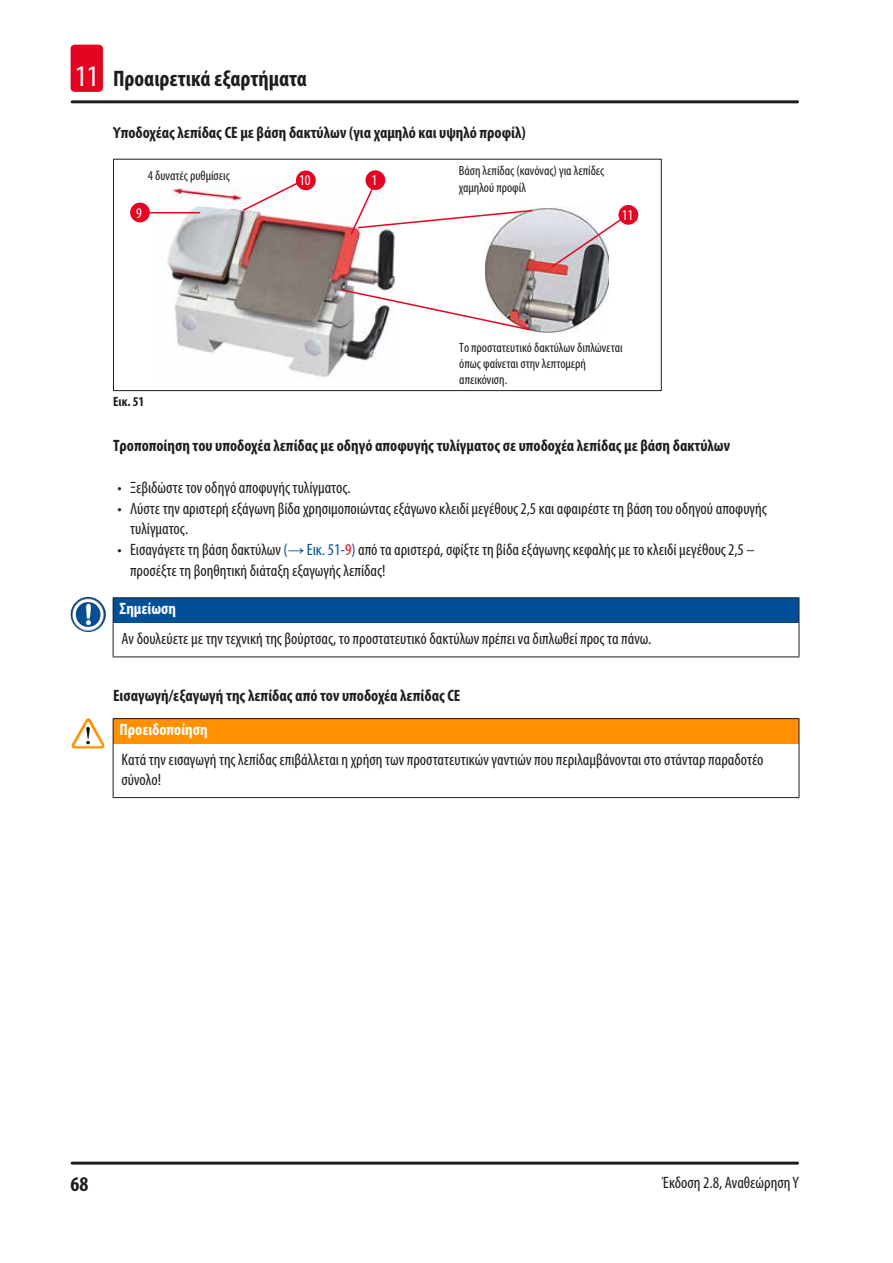
<style>
.page{position:relative;width:893px;height:1263px;background:#fff}
.page>*{position:absolute;margin:0;border:0;box-sizing:border-box;transform-origin:0 0}
.t1{font:700 condensed 22.5px "Myriad Pro";color:#1d1d1b}
.t2{font:700 condensed 21px "Myriad Pro";color:#1d1d1b}
.Source_of_danger{font:condensed 16.5px/20.9px "Myriad Pro";color:#1d1d1b}
.Subheading{font:700 condensed 16.5px "Myriad Pro";color:#1d1d1b}
.Signalword__no_use_a{font:700 condensed 16.5px "Myriad Pro";color:#fff}
.t3{font:condensed 15px "Myriad Pro";color:#fff}
.Table_text{font:condensed 13.5px/16.2px "Myriad Pro";color:#1d1d1b}
.t4{font:700 condensed 13.5px "Myriad Pro";color:#1d1d1b}
.s1{font-weight:400;font-size:30px;color:#fff}
.s2{color:#005099}
.s3{font-family:"Arial";font-stretch:normal;color:#005099}
.s4{color:#e40522}
</style>
<div class="page">
<hr style="left:72px;top:1161px;width:725px;height:3px;background:#1d1d1b">
<hr style="left:72px;top:100px;width:725px;height:3px;background:#1d1d1b">
<div style="left:71px;top:45px;width:32px;height:47px;background:#e40522;border-radius:4px"></div>
<img style="left:156px;top:181px;width:240px;height:197px">
<div style="left:113px;top:159px;width:549px;height:232px;border:1px solid #1d1d1b"></div>
<img style="left:485px;top:207px;width:123px;height:125px">
<div style="left:130px;top:203px;width:20px;height:19px;background:#e40522;border-radius:50%"></div>
<svg style="left:341px;top:288px;width:190px;height:43px"></svg>
<hr style="left:147px;top:212px;width:53px;height:1px;background:#e40522">
<div style="left:296px;top:170px;width:20px;height:20px;background:#e40522;border-radius:50%"></div>
<svg style="left:242px;top:181px;width:58px;height:31px"></svg>
<svg style="left:549px;top:217px;width:71px;height:52px"></svg>
<div style="left:618px;top:205px;width:20px;height:20px;background:#e40522;border-radius:50%"></div>
<div style="left:365px;top:170px;width:20px;height:20px;background:#e40522;border-radius:50%"></div>
<svg style="left:349px;top:186px;width:185px;height:50px"></svg>
<div style="left:113px;top:598px;width:686px;height:25px;background:#005099"></div>
<hr style="left:113px;top:623px;width:1px;height:33px;background:#1d1d1b">
<hr style="left:799px;top:623px;width:1px;height:33px;background:#1d1d1b">
<hr style="left:113px;top:656px;width:686px;height:1px;background:#1d1d1b">
<hr style="left:113px;top:597px;width:686px;height:1px;background:#1d1d1b">
<svg style="left:113px;top:598px;width:1px;height:25px"></svg>
<svg style="left:799px;top:598px;width:1px;height:25px"></svg>
<img style="left:71px;top:597px;width:26px;height:35px">
<div style="left:113px;top:719px;width:686px;height:25px;background:#ff9000"></div>
<hr style="left:113px;top:744px;width:1px;height:53px;background:#1d1d1b">
<hr style="left:799px;top:744px;width:1px;height:53px;background:#1d1d1b">
<hr style="left:113px;top:797px;width:686px;height:1px;background:#1d1d1b">
<hr style="left:113px;top:718px;width:686px;height:1px;background:#1d1d1b">
<svg style="left:113px;top:719px;width:1px;height:25px"></svg>
<svg style="left:799px;top:719px;width:1px;height:25px"></svg>
<img style="left:74px;top:718px;width:14px;height:23px">
<h1 class="t1" style="left:75px;top:65px;width:233px"><span class="s1">11</span> Προαιρετικά εξαρτήματα</h1>
<p class="Subheading" style="left:113px;top:122px;width:414px">Υποδοχέας λεπίδας CE με βάση δακτύλων (για χαμηλό και υψηλό προφίλ)</p>
<p class="Table_text" style="left:148px;top:167px;width:83px">4 δυνατές ρυθμίσεις</p>
<p class="t3" style="left:136px;top:204px;width:7px">9</p>
<p class="t3" style="left:299px;top:171px;width:13px">10</p>
<p class="t3" style="left:372px;top:171px;width:7px">1</p>
<p class="t4" style="left:113px;top:393px;width:33px">Εικ. 51</p>
<p class="Table_text" style="left:459px;top:163px;width:147px">Βάση λεπίδας (κανόνας) για λεπίδες χαμηλού προφίλ</p>
<p class="t3" style="left:622px;top:206px;width:13px">11</p>
<p class="Table_text" style="left:459px;top:339px;width:165px">Το προστατευτικό δακτύλων διπλώνεται όπως φαίνεται στην λεπτομερή απεικόνιση.</p>
<p class="Subheading" style="left:113px;top:435px;width:619px">Τροποποίηση του υποδοχέα λεπίδας με οδηγό αποφυγής τυλίγματος σε υποδοχέα λεπίδας με βάση δακτύλων</p>
<p class="Source_of_danger" style="left:117px;top:477px;width:235px">• Ξεβιδώστε τον οδηγό αποφυγής τυλίγματος.</p>
<p class="Source_of_danger" style="left:130px;top:497px;width:638px;text-indent:-13px">• Λύστε την αριστερή εξάγωνη βίδα χρησιμοποιώντας εξάγωνο κλειδί μεγέθους2,5 και αφαιρέστε τη βάση του οδηγού αποφυγής τυλίγματος.</p>
<p class="Source_of_danger" style="left:130px;top:539px;width:626px;text-indent:-13px">• Εισαγάγετε τη βάση δακτύλων <span class="s2">(</span><span class="s3">→</span> <span class="s2">Εικ. 51‑</span><span class="s4">9</span><span class="s2">)</span> από τα αριστερά, σφίξτε τη βίδα εξάγωνης κεφαλής με το κλειδί μεγέθους2,5 – προσέξτε τη βοηθητική διάταξη εξαγωγής λεπίδας!</p>
<p class="Signalword__no_use_a" style="left:119px;top:599px;width:58px">Σημείωση</p>
<p class="Source_of_danger" style="left:122px;top:628px;width:531px">Αν δουλεύετε με την τεχνική της βούρτσας, το προστατευτικό δακτύλων πρέπει να διπλωθεί προς τα πάνω.</p>
<p class="Subheading" style="left:113px;top:685px;width:349px">Εισαγωγή/εξαγωγή της λεπίδας από τον υποδοχέα λεπίδας CE</p>
<p class="Signalword__no_use_a" style="left:119px;top:719px;width:90px">Προειδοποίηση</p>
<p class="Source_of_danger" style="left:122px;top:749px;width:643px;line-height:19.8px">Κατά την εισαγωγή της λεπίδας επιβάλλεται η χρήση των προστατευτικών γαντιών που περιλαμβάνονται στο στάνταρ παραδοτέο σύνολο!</p>
<p class="t2" style="left:71px;top:1171px;width:19px">68</p>
<p class="Source_of_danger" style="left:662px;top:1171px;width:138px">Έκδοση 2.8, Αναθεώρηση Y</p>
</div>
